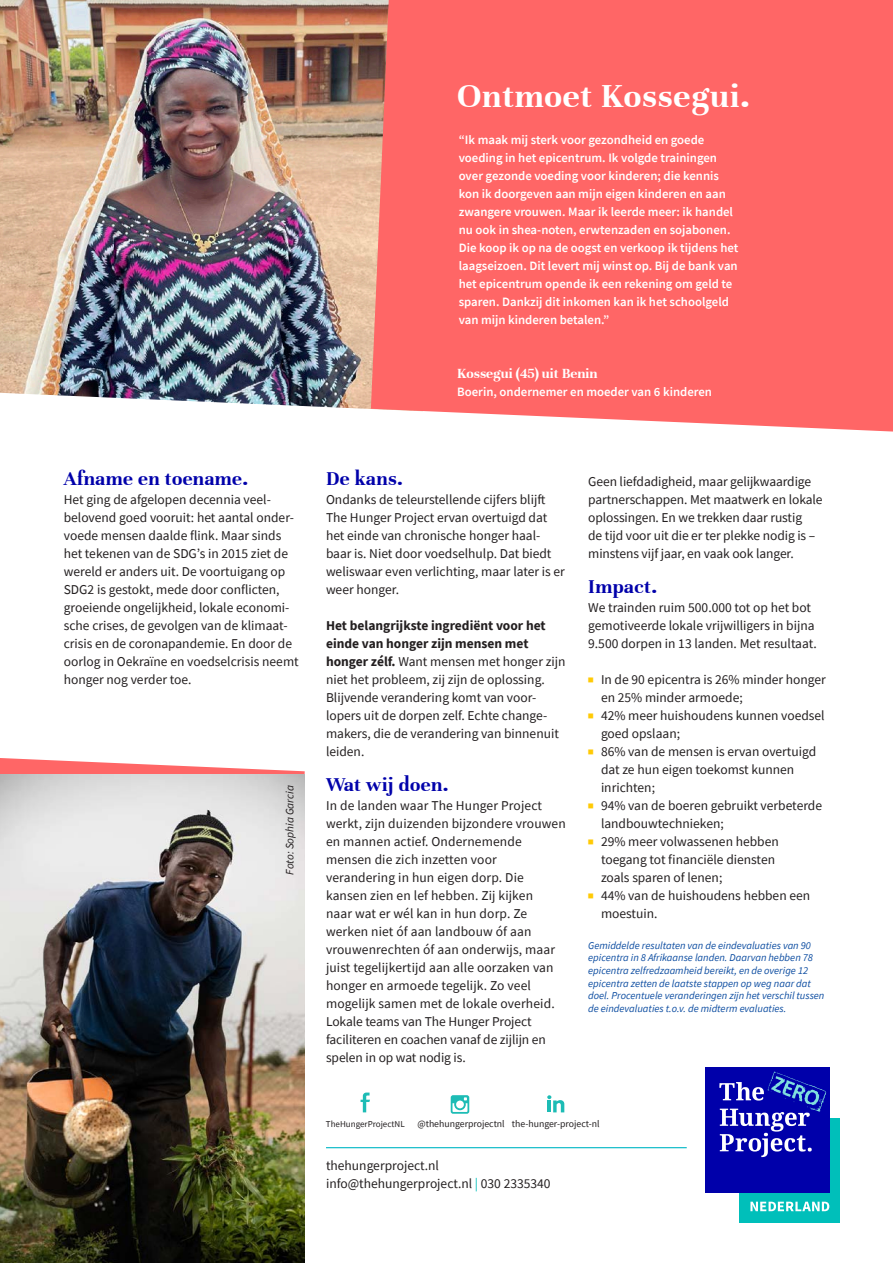
<style>
.page{position:relative;width:893px;height:1263px;background:#fff}
.page>*{position:absolute;margin:0;border:0;box-sizing:border-box;transform-origin:0 0}
.Tussenkop{font:700 36px "Unna";letter-spacing:.02em;color:#fff}
.Tussenkop-2{font:700 21px "Unna";letter-spacing:.02em;color:#00a}
.Broodtekst{font:700 21px "Unna";letter-spacing:.02em;color:#00a}
.Broodtekst-2{font:700 15px "Unna";color:#fff}
.Broodtekst-3{font:13.5px/18px "Source Sans Pro";color:#231f20}
.Broodtekst-4{font:700 13.5px/18px "Source Sans Pro";color:#231f20}
.kaderbroodtekst_wit{font:600 12.75px/18px "Source Sans Pro";color:#fff}
.Broodtekst-5{font:600 12.75px "Source Sans Pro";color:#fff}
.kaderbroodtekst_wit-2{font:italic 11.25px "Source Sans Pro";color:#231f20}
.kaderbroodtekst_wit-3{font:italic 10.5px/12.6px "Source Sans Pro";color:#0d4da1}
.Broodtekst-6{font:9.75px "Source Sans Pro";color:#231f20}
.Broodtekst-7{font:9px "Source Sans Pro";color:#231f20}
.s1{font-weight:700}
.s2{color:#00bfba}
</style>
<div class="page">
<img style="left:0;top:0;width:371px;height:409px">
<div style="left:371px;top:0;width:522px;height:432px;background:#f66"></div>
<svg style="left:0;top:758px;width:305px;height:17px;fill:#f66"></svg>
<img style="left:0;top:775px;width:305px;height:488px">
<hr style="left:326px;top:1147px;width:361px;height:1px;background:#00b7c5">
<svg style="left:547px;top:1095px;width:17px;height:17px"></svg>
<svg style="left:451px;top:1095px;width:18px;height:19px"></svg>
<svg style="left:361px;top:1092px;width:9px;height:20px"></svg>
<div style="left:739px;top:1118px;width:101px;height:105px;background:#00bfba"></div>
<svg style="left:750px;top:1202px;width:79px;height:9px"></svg>
<div style="left:705px;top:1067px;width:124px;height:126px;background:#00a"></div>
<svg style="left:719px;top:1071px;width:108px;height:86px"></svg>
<p class="Tussenkop" style="left:457px;top:75px;width:295px">Ontmoet Kossegui.</p>
<p class="kaderbroodtekst_wit" style="left:459px;top:131px;width:281px">“Ik maak mij sterk voor gezondheid en goede voeding in het epicentrum. Ik volgde trainingen over gezonde voeding voor kinderen; die kennis kon ik doorgeven aan mijn eigen kinderen en aan zwangere vrouwen. Maar ik leerde meer: ik handel nu ook in shea-noten, erwtenzaden en sojabonen.<br>Die koop ik op na de oogst en verkoop ik tijdens het laagseizoen. Dit levert mij winst op. Bij de bank van het epicentrum opende ik een rekening om geld te sparen. Dankzij dit inkomen kan ik het schoolgeld van mijn kinderen betalen.”</p>
<p class="Broodtekst-2" style="left:457px;top:365px;width:142px">Kossegui (45) uit Benin</p>
<p class="Broodtekst-5" style="left:457px;top:383px;width:256px">Boerin, ondernemer en moeder van 6 kinderen</p>
<p class="Broodtekst" style="left:64px;top:466px;width:186px">Afname en toename.</p>
<p class="Broodtekst-3" style="left:64px;top:490px;width:209px">Het ging de afgelopen decennia veel-</p>
<p class="Broodtekst-3" style="left:64px;top:508px;width:232px">belovend goed vooruit: het aantal onder&shy;voede mensen daalde flink. Maar sinds</p>
<p class="Broodtekst-3" style="left:64px;top:544px;width:236px">het tekenen van de SDG’s in 2015 ziet de wereld er anders uit. De voortuigang op SDG2 is gestokt, mede door conflicten, groeiende ongelijkheid, lokale economi&shy;sche crises, de gevolgen van de klimaat&shy;crisis en de coronapandemie. En door de oorlog in Oekraïne en voedselcrisis neemt honger nog verder toe.</p>
<p class="kaderbroodtekst_wit-2" style="left:282px;top:875px;width:91px;rotate:-90deg">Foto: Sophia Garcia</p>
<p class="Tussenkop-2" style="left:326px;top:466px;width:79px">De kans.</p>
<p class="Broodtekst-3" style="left:326px;top:490px;width:240px">Ondanks de teleurstellende cijfers blijft The Hunger Project ervan overtuigd dat het einde van chronische honger haal&shy;baar is. Niet door voedselhulp. Dat biedt weliswaar even verlichting, maar later is er weer honger.</p>
<p class="Broodtekst-4" style="left:326px;top:616px;width:221px">Het belangrijkste ingrediënt voor het einde van honger zijn mensen met</p>
<p class="Broodtekst-3" style="left:326px;top:652px;width:241px"><span class="s1">honger zélf.</span> Want mensen met honger zijn niet het probleem, zij zijn de oplossing.<br>Blijvende verandering komt van voor-</p>
<p class="Broodtekst-3" style="left:326px;top:706px;width:234px">lopers uit de dorpen zelf. Echte change&shy;makers, die de verandering van binnenuit leiden.</p>
<p class="Tussenkop-2" style="left:326px;top:772px;width:124px">Wat wij doen.</p>
<p class="Broodtekst-3" style="left:326px;top:796px;width:241px">In de landen waar The Hunger Project werkt, zijn duizenden bijzondere vrouwen en mannen actief. Ondernemende mensen die zich inzetten voor verandering in hun eigen dorp. Die kansen zien en lef hebben. Zij kijken<br>naar wat er wél kan in hun dorp. Ze werken niet óf aan landbouw óf aan vrouwenrechten óf aan onderwijs, maar juist tegelijkertijd aan alle oorzaken van honger en armoede tegelijk. Zo veel mogelijk samen met de lokale overheid.</p>
<p class="Broodtekst-3" style="left:326px;top:1012px;width:221px">Lokale teams van The Hunger Project faciliteren en coachen vanaf de zijlijn en spelen in op wat nodig is.</p>
<p class="Broodtekst-3" style="left:588px;top:472px;width:236px">Geen liefdadigheid, maar gelijkwaardige partnerschappen. Met maatwerk en lokale oplossingen. En we trekken daar rustig<br>de tijd voor uit die er ter plekke nodig is – minstens vijf jaar, en vaak ook langer.</p>
<p class="Tussenkop-2" style="left:588px;top:574px;width:70px">Impact.</p>
<p class="Broodtekst-3" style="left:588px;top:598px;width:230px">We trainden ruim 500.000 tot op het bot gemotiveerde lokale vrijwilligers in bijna<br>9.500 dorpen in 13 landen. Met resultaat.</p>
<p class="Broodtekst-3" style="left:601px;top:670px;width:226px;text-indent:-13px"><sup>■</sup> In de 90 epicentra is 26% minder honger en 25% minder armoede;</p>
<p class="Broodtekst-3" style="left:588px;top:706px;width:238px"><sup>■</sup> 42% meer huishoudens kunnen voedsel</p>
<p class="Broodtekst-3" style="left:601px;top:724px;width:81px">goed opslaan;</p>
<p class="Broodtekst-3" style="left:601px;top:742px;width:217px;text-indent:-13px"><sup>■</sup> 86% van de mensen is ervan overtuigd dat ze hun eigen toekomst kunnen inrichten;</p>
<p class="Broodtekst-3" style="left:588px;top:796px;width:235px"><sup>■</sup> 94% van de boeren gebruikt verbeterde</p>
<p class="Broodtekst-3" style="left:601px;top:814px;width:124px">landbouwtechnieken;</p>
<p class="Broodtekst-3" style="left:588px;top:832px;width:192px"><sup>■</sup> 29% meer volwassenen hebben</p>
<p class="Broodtekst-3" style="left:601px;top:850px;width:176px">toegang tot financiële diensten</p>
<p class="Broodtekst-3" style="left:601px;top:868px;width:123px">zoals sparen of lenen;</p>
<p class="Broodtekst-3" style="left:601px;top:886px;width:211px;text-indent:-13px"><sup>■</sup> 44% van de huishoudens hebben een moestuin.</p>
<p class="kaderbroodtekst_wit-3" style="left:588px;top:939px;width:226px">Gemiddelde resultaten van de eindevaluaties van 90 epicentra in 8 Afrikaanse landen. Daarvan hebben 78 epicentra zelfredzaamheid bereikt, en de overige 12</p>
<p class="kaderbroodtekst_wit-3" style="left:588px;top:976px;width:238px">epicentra zetten de laatste stappen op weg naar dat doel. Procentuele veranderingen zijn het verschil tussen de eindevaluaties t.o.v. de midterm evaluaties.</p>
<p class="Broodtekst-7" style="left:326px;top:1118px;width:80px">TheHungerProjectNL</p>
<p class="Broodtekst-6" style="left:417px;top:1117px;width:89px">@thehungerprojectnl</p>
<p class="Broodtekst-6" style="left:512px;top:1117px;width:89px">the-hunger-project-nl</p>
<p class="Broodtekst-3" style="left:326px;top:1156px;width:114px">thehungerproject.nl</p>
<p class="Broodtekst-3" style="left:326px;top:1174px;width:226px">info@thehungerproject.nl <span class="s2">|</span> 030 2335340</p>
</div>
